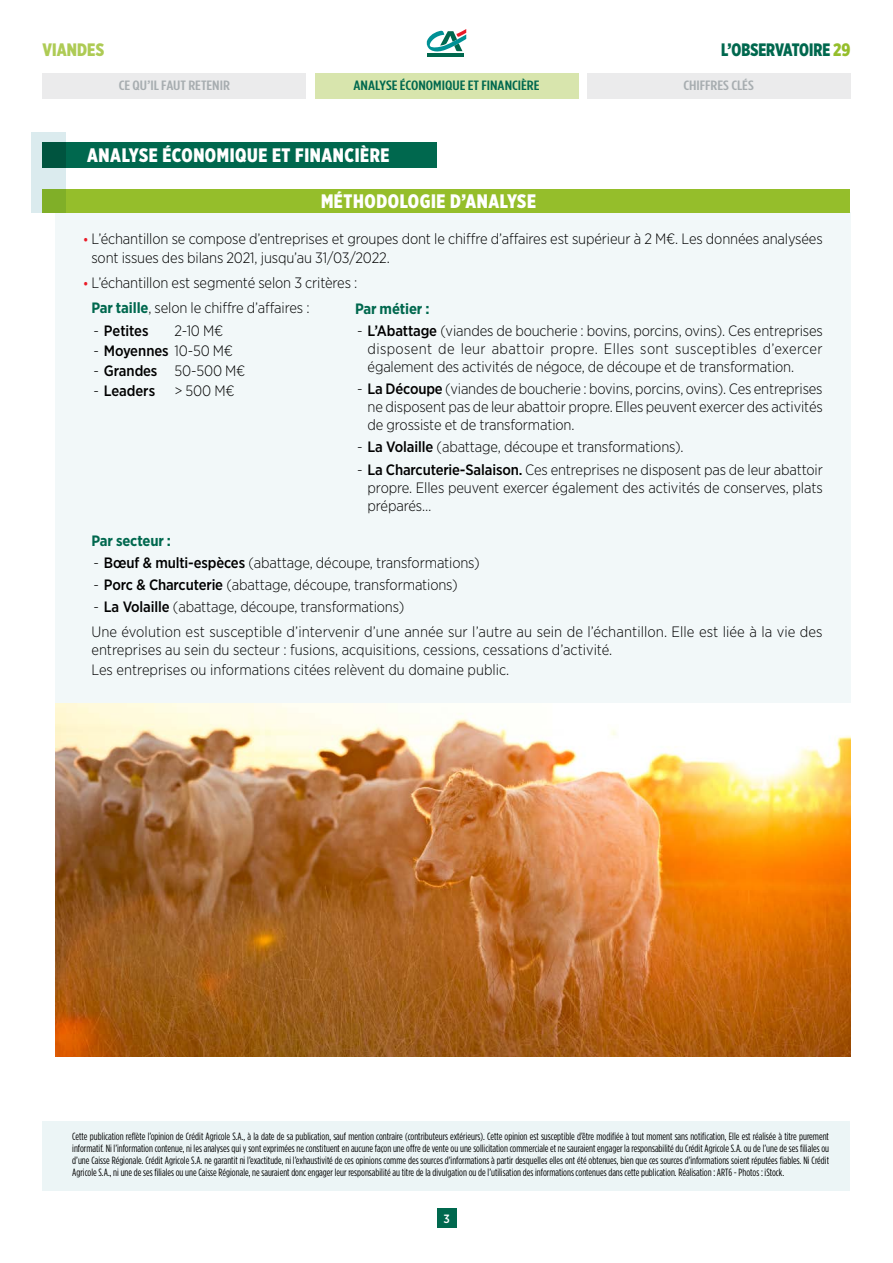
<style>
.page{position:relative;width:893px;height:1263px;background:#fff}
.page>*{position:absolute;margin:0;border:0;box-sizing:border-box;transform-origin:0 0}
.t1{font:900 19.5px "Gotham X Narrow";letter-spacing:.03em;color:#fff}
.t2{font:900 18px "Gotham X Narrow";color:#00684e;scale:.95 1}
.t3{font:900 18px "Gotham X Narrow";letter-spacing:.005em;color:#aecb55}
.t4{font:300 15px/18px "Gotham Narrow";letter-spacing:-.01em;color:#000}
.t5{font:700 15px "Gotham Narrow";letter-spacing:-.01em;color:#00684e}
.t6{font:500 15px "Gotham Narrow";letter-spacing:-.005em;color:#000}
.t7{font:500 13.5px "Gotham Condensed";color:#a7adb0;scale:1.3 1}
.t8{font:500 13.5px "Gotham Condensed";color:#00684e;scale:1.3 1}
.t9{font:500 12px "Gotham Narrow";color:#fff}
.t10{font:10.5px/12px "Gotham Condensed";color:#000;text-align:justify}
.s1{color:#95be2b}
.s2{color:#ea1b27}
.s3{font-weight:700;color:#00684e}
.s4{font-weight:300}
.s5{font-weight:500}
</style>
<div class="page">
<div style="left:43px;top:73px;width:263px;height:26px;background:#ebebec"></div>
<div style="left:315px;top:73px;width:263px;height:26px;background:#d8e5ad"></div>
<div style="left:587px;top:73px;width:263px;height:26px;background:#ebebec"></div>
<div style="left:55px;top:213px;width:795px;height:491px;background:#f2f8f9"></div>
<hr style="left:427px;top:53px;width:37px;height:4px;background:#00684e">
<svg style="left:426px;top:29px;width:40px;height:23px"></svg>
<div style="left:437px;top:1209px;width:19px;height:19px;background:#00684e"></div>
<img style="left:55px;top:704px;width:795px;height:353px">
<div style="left:43px;top:189px;width:807px;height:24px;background:#95be2b"></div>
<svg style="left:32px;top:132px;width:34px;height:81px;background:#c0d9b6"></svg>
<div style="left:43px;top:142px;width:394px;height:26px;background:#00684e"></div>
<div style="left:43px;top:142px;width:23px;height:26px;background:#00543f"></div>
<div style="left:43px;top:1120px;width:807px;height:70px;background:#ecf5f6"></div>
<p class="t3" style="left:43px;top:38px;width:63px">VIANDES</p>
<p class="t2" style="left:721px;top:38px;width:138px">L’OBSERVATOIRE <span class="s1">29</span></p>
<p class="t7" style="left:119px;top:78px;width:87px">CE QU’IL FAUT RETENIR</p>
<p class="t8" style="left:353px;top:78px;width:145px">ANALYSE ÉCONOMIQUE ET FINANCIÈRE</p>
<p class="t7" style="left:683px;top:78px;width:56px">CHIFFRES CLÉS</p>
<h1 class="t1" style="left:87px;top:143px;width:304px">ANALYSE ÉCONOMIQUE ET FINANCIÈRE</h1>
<h1 class="t1" style="left:321px;top:189px;width:216px">MÉTHODOLOGIE D’ANALYSE</h1>
<p class="t4" style="left:91px;top:229px;width:733px;line-height:18.8px;text-indent:-9px"><span class="s2">•</span> L’échantillon se compose d’entreprises et groupes dont le chiffre d’affaires est supérieur à 2 M€. Les données analysées sont issues des bilans 2021, jusqu’au 31/03/2022.</p>
<p class="t4" style="left:91px;top:270px;width:268px;line-height:25.2px;text-indent:-9px"><span class="s2">•</span> L’échantillon est segmenté selon 3 critères :<br><span class="s3">Par taille</span>, selon le chiffre d’affaires :</p>
<p class="t6" style="left:93px;top:321px;width:57px"><span class="s4">-</span> Petites</p>
<p class="t4" style="left:174px;top:321px;width:50px">2-10 M€</p>
<p class="t4" style="left:93px;top:341px;width:141px">- <span class="s5">Moyennes</span> 10-50 M€</p>
<p class="t4" style="left:93px;top:361px;width:154px">- <span class="s5">Grandes</span> 50-500 M€</p>
<p class="t6" style="left:93px;top:381px;width:63px"><span class="s4">-</span> Leaders</p>
<p class="t4" style="left:174px;top:381px;width:62px">&gt; 500 M€</p>
<p class="t5" style="left:355px;top:299px;width:76px">Par métier :</p>
<p class="t4" style="left:368px;top:321px;width:457px;text-align:justify;text-indent:-11px">- <span class="s5">L’Abattage</span> (viandes de boucherie : bovins, porcins, ovins). Ces entreprises disposent de leur abattoir propre. Elles sont susceptibles d’exercer également des activités de négoce, de découpe et de transformation.</p>
<p class="t4" style="left:368px;top:379px;width:457px;text-align:justify;text-indent:-11px">- <span class="s5">La Découpe</span> (viandes de boucherie : bovins, porcins, ovins). Ces entreprises ne disposent pas de leur abattoir propre. Elles peuvent exercer des activités de grossiste et de transformation.</p>
<p class="t4" style="left:357px;top:438px;width:328px">- <span class="s5">La Volaille</span> (abattage, découpe et transformations).</p>
<p class="t4" style="left:368px;top:460px;width:457px;text-align:justify;text-indent:-11px">- <span class="s5">La Charcuterie-Salaison.</span> Ces entreprises ne disposent pas de leur abattoir propre. Elles peuvent exercer également des activités de conserves, plats préparés…</p>
<p class="t5" style="left:91px;top:531px;width:81px">Par secteur :</p>
<p class="t4" style="left:93px;top:553px;width:388px">- <span class="s5">Bœuf &amp; multi-espèces</span> (abattage, découpe, transformations)</p>
<p class="t4" style="left:93px;top:576px;width:366px">- <span class="s5">Porc &amp; Charcuterie</span> (abattage, découpe, transformations)</p>
<p class="t4" style="left:91px;top:595px;width:733px;line-height:24.5px">- <span class="s5">La Volaille</span> (abattage, découpe, transformations)<br>Une évolution est susceptible d’intervenir d’une année sur l’autre au sein de l’échantillon. Elle est liée à la vie des</p>
<p class="t4" style="left:91px;top:639px;width:522px;line-height:20.1px">entreprises au sein du secteur : fusions, acquisitions, cessions, cessations d’activité.<br>Les entreprises ou informations citées relèvent du domaine public.</p>
<p class="t10" style="left:72px;top:1130px;width:758px">Cette publication reflète l’opinion de Crédit Agricole S.A., à la date de sa publication, sauf mention contraire (contributeurs extérieurs). Cette opinion est susceptible d’être modifiée à tout moment sans notification, Elle est réalisée à titre purement informatif. Ni l’information contenue, ni les analyses qui y sont exprimées ne constituent en aucune façon une offre de vente ou une sollicitation commerciale et ne sauraient engager la responsabilité du Crédit Agricole S.A. ou de l’une de ses filiales ou d’une Caisse Régionale. Crédit Agricole S.A. ne garantit ni l’exactitude, ni l’exhaustivité de ces opinions comme des sources d’informations à partir desquelles elles ont été obtenues, bien que ces sources d’informations soient réputées fiables. Ni Crédit Agricole S.A., ni une de ses filiales ou une Caisse Régionale, ne sauraient donc engager leur responsabilité au titre de la divulgation ou de l’utilisation des informations contenues dans cette publication. Réalisation : ART6 - Photos : iStock.</p>
<p class="t9" style="left:443px;top:1211px;width:8px">3</p>
</div>
